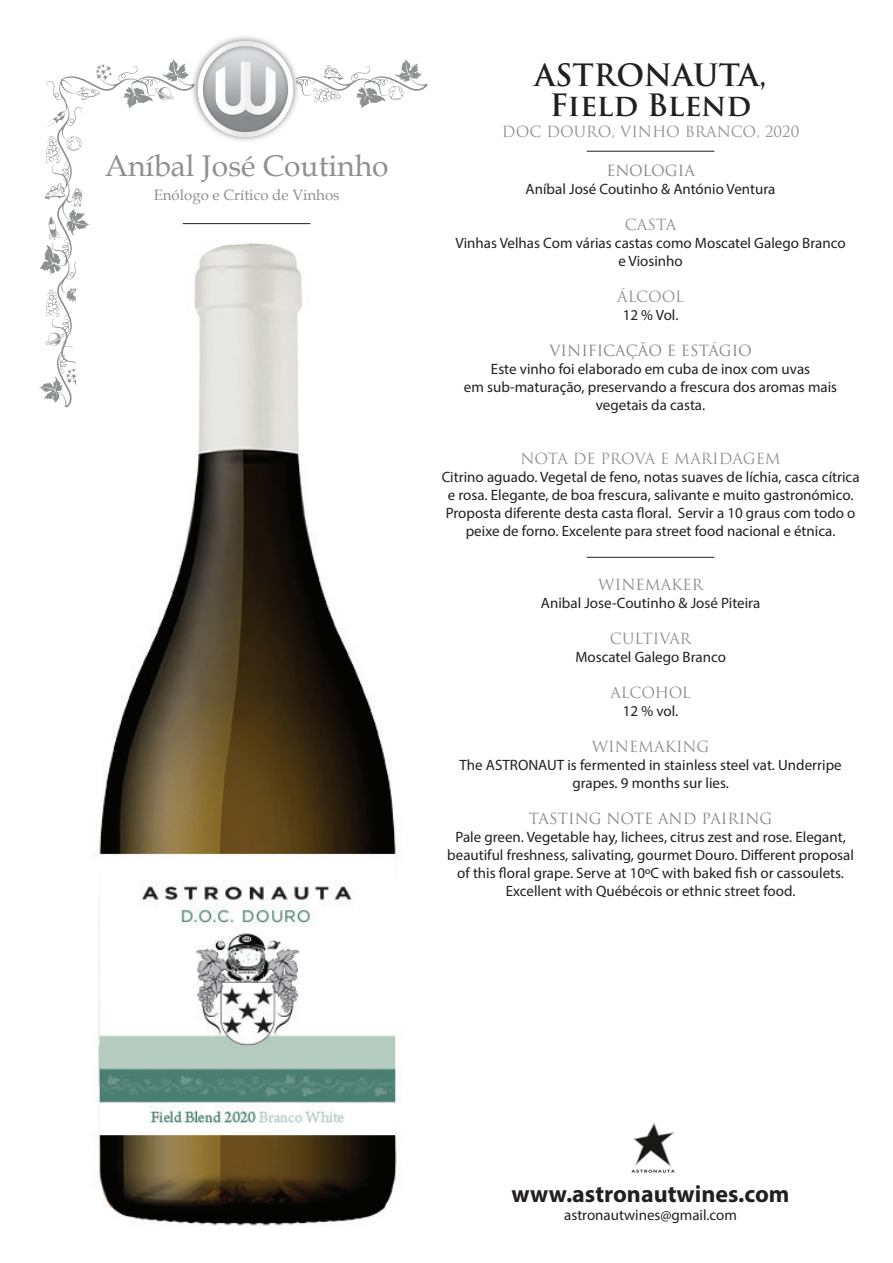
<style>
.page{position:relative;width:893px;height:1263px;background:#fff}
.page>*{position:absolute;margin:0;border:0;box-sizing:border-box;transform-origin:0 0}
.t1{font:700 30px/30px "Trajan Pro";letter-spacing:-.005em;color:#231f20;text-align:center}
.t2{font:30px "Book Antiqua";color:#908e93}
.t3{font:700 24px "Myriad Pro";color:#231f20}
.t4{font:15px/18px "Myriad Pro";color:#231f20;text-align:center}
.t5{font:15px "Trajan Pro";color:#848587}
.t6{font:15px "Trajan Pro";color:#909294}
.t7{font:15px "Book Antiqua";color:#908e93}
.t8{font:15px "Trajan Pro";letter-spacing:-.005em;color:#929195}
.t9{font:15px "Trajan Pro";color:#87888d}
.t10{font:15px "Trajan Pro";letter-spacing:-.015em;color:#8c9093}
.t11{font:15px "Trajan Pro";color:#8d8f92}
.t12{font:15px "Trajan Pro";color:#8a8b89}
.t13{font:15px "Trajan Pro";color:#918e93}
.t14{font:15px "Trajan Pro";letter-spacing:-.01em;color:#909191}
</style>
<div class="page">
<svg style="left:47px;top:72px;width:380px;height:296px"></svg>
<svg style="left:313px;top:86px;width:28px;height:16px"></svg>
<svg style="left:421px;top:209px;width:6px;height:26px"></svg>
<svg style="left:45px;top:289px;width:16px;height:28px"></svg>
<svg style="left:96px;top:64px;width:16px;height:17px"></svg>
<svg style="left:39px;top:368px;width:37px;height:40px"></svg>
<svg style="left:76px;top:87px;width:24px;height:13px"></svg>
<svg style="left:123px;top:58px;width:66px;height:50px"></svg>
<svg style="left:45px;top:333px;width:19px;height:13px"></svg>
<svg style="left:47px;top:111px;width:18px;height:17px"></svg>
<svg style="left:68px;top:287px;width:9px;height:15px"></svg>
<svg style="left:324px;top:65px;width:19px;height:15px"></svg>
<svg style="left:40px;top:183px;width:50px;height:91px"></svg>
<svg style="left:356px;top:58px;width:66px;height:50px"></svg>
<svg style="left:45px;top:136px;width:37px;height:27px"></svg>
<img style="left:193px;top:36px;width:105px;height:105px">
<img style="left:77px;top:235px;width:335px;height:991px">
<hr style="left:587px;top:151px;width:127px;height:1px;background:#231f20">
<hr style="left:587px;top:557px;width:127px;height:1px;background:#231f20">
<hr style="left:183px;top:223px;width:127px;height:1px;background:#231f20">
<img style="left:631px;top:1122px;width:44px;height:51px">
<h1 class="t2" style="left:105px;top:144px;width:285px">Aníbal José Coutinho</h1>
<p class="t7" style="left:154px;top:184px;width:187px">Enólogo e Crítico de Vinhos</p>
<h1 class="t1" style="left:534px;top:61px;width:234px">ASTRONAUTA,<br>Field Blend</h1>
<p class="t6" style="left:502px;top:122px;width:299px">DOC DOURO, VINHO BRANCO, 2020</p>
<p class="t5" style="left:606px;top:161px;width:90px">ENOLOGIA</p>
<p class="t4" style="left:526px;top:180px;width:251px">Aníbal José Coutinho &amp; António Ventura</p>
<p class="t10" style="left:625px;top:215px;width:53px">CASTA</p>
<p class="t4" style="left:456px;top:234px;width:391px">Vinhas Velhas Com várias castas como Moscatel Galego Branco e Viosinho</p>
<p class="t14" style="left:617px;top:287px;width:68px">ÁLCOOL</p>
<p class="t4" style="left:623px;top:306px;width:57px">12 % Vol.</p>
<p class="t5" style="left:549px;top:341px;width:204px">VINIFICAÇÃO E ESTÁGIO</p>
<p class="t4" style="left:464px;top:360px;width:375px">Este vinho foi elaborado em cuba de inox com uvas<br>em sub-maturação, preservando a frescura dos aromas mais vegetais da casta.</p>
<p class="t8" style="left:520px;top:449px;width:262px">NOTA DE PROVA E MARIDAGEM</p>
<p class="t4" style="left:442px;top:468px;width:419px">Citrino aguado. Vegetal de feno, notas suaves de líchia, casca cítrica e rosa. Elegante, de boa frescura, salivante e muito gastronómico.<br>Proposta diferente desta casta floral. Servir a 10 graus com todo o peixe de forno. Excelente para street food nacional e étnica.</p>
<p class="t12" style="left:598px;top:575px;width:106px">WINEMAKER</p>
<p class="t4" style="left:541px;top:594px;width:221px">Anibal Jose-Coutinho &amp; José Piteira</p>
<p class="t13" style="left:610px;top:629px;width:83px">CULTIVAR</p>
<p class="t4" style="left:575px;top:648px;width:152px">Moscatel Galego Branco</p>
<p class="t10" style="left:610px;top:683px;width:82px">ALCOHOL</p>
<p class="t4" style="left:623px;top:702px;width:57px">12 % vol.</p>
<p class="t11" style="left:592px;top:737px;width:119px">WINEMAKING</p>
<p class="t4" style="left:460px;top:756px;width:384px">The ASTRONAUT is fermented in stainless steel vat. Underripe grapes. 9 months sur lies.</p>
<p class="t9" style="left:529px;top:809px;width:245px">TASTING NOTE AND PAIRING</p>
<p class="t4" style="left:447px;top:828px;width:408px">Pale green. Vegetable hay, lichees, citrus zest and rose. Elegant, beautiful freshness, salivating, gourmet Douro. Different proposal of this floral grape. Serve at 10ºC with baked fish or cassoulets.<br>Excellent with Québécois or ethnic street food.</p>
<h2 class="t3" style="left:512px;top:1179px;width:279px">www.astronautwines.com</h2>
<p class="t4" style="left:564px;top:1206px;width:174px">astronautwines@gmail.com</p>
</div>
